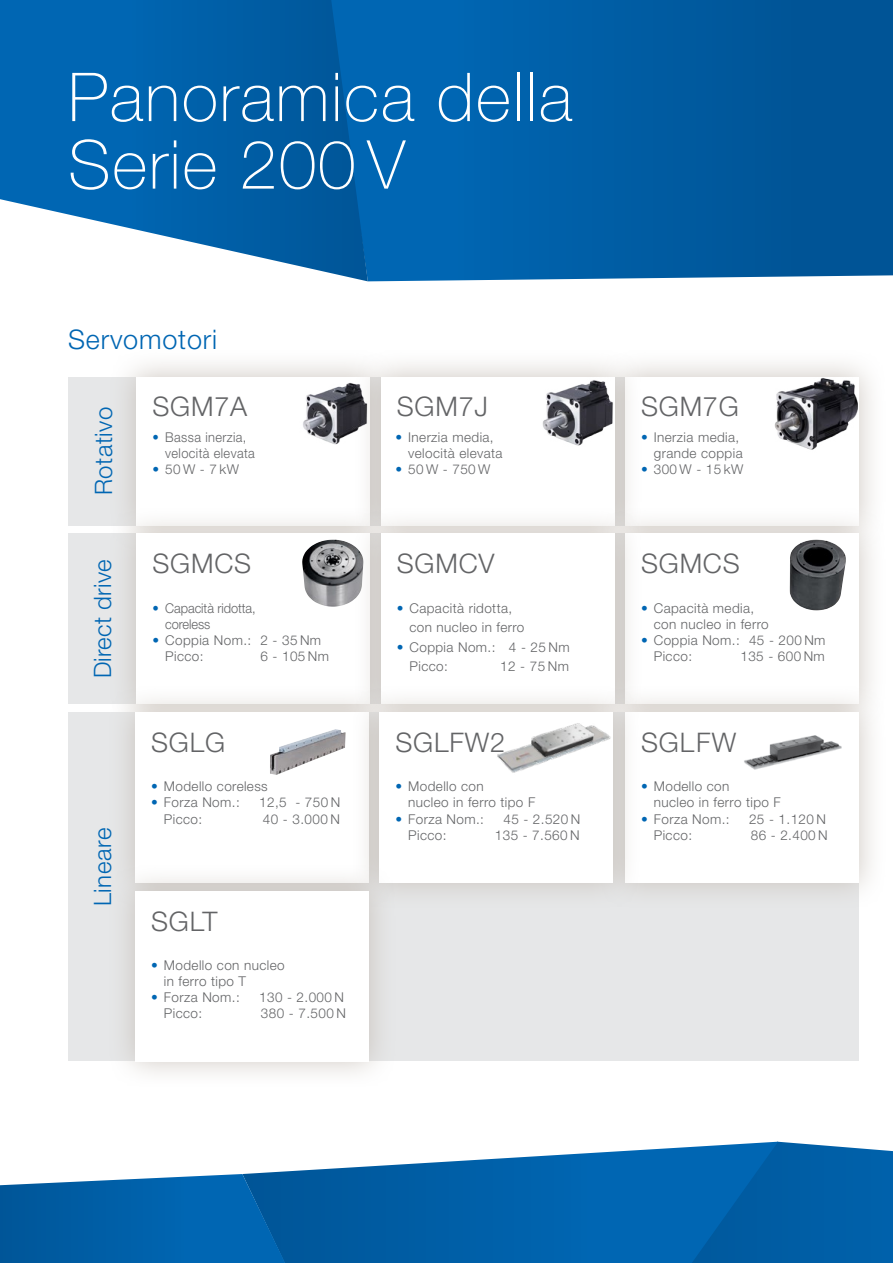
<style>
.page{position:relative;width:893px;height:1263px;background:#fff}
.page>*{position:absolute;margin:0;border:0;box-sizing:border-box;transform-origin:0 0}
.t1{font:100 67.5px/67.5px "Helvetica Neue LT";letter-spacing:.025em;color:#fff}
.t2{font:300 27px "Helvetica Neue LT";letter-spacing:.03em;color:#636466}
.t3{font:300 27px "Helvetica Neue LT";letter-spacing:.03em;color:#0066b3}
.t4{font:300 24px "Helvetica Neue LT";letter-spacing:.02em;color:#0066b3}
.t5{font:300 13.5px/16.2px "Helvetica Neue LT";letter-spacing:.03em;color:#636466}
.t6{font:300 13.5px/16.2px "Helvetica Neue LT";letter-spacing:.03em;color:#636466;scale:.95 1}
.t7{font:300 13.5px/16.2px "Helvetica Neue LT";letter-spacing:-.005em;color:#636466;scale:.95 1}
.s1{color:#0066b3}
</style>
<div class="page">
<svg style="left:368px;top:0;width:525px;height:281px;background:#025ea4"></svg>
<svg style="left:0;top:0;width:368px;height:281px;background:#2577b6"></svg>
<div style="left:68px;top:377px;width:791px;height:148px;background:#e6e7e8"></div>
<div style="left:68px;top:534px;width:791px;height:170px;background:#e6e7e8"></div>
<div style="left:109px;top:349px;width:289px;height:204px;background:#bfb6ad;opacity:.75"></div>
<div style="left:137px;top:377px;width:233px;height:148px;background:#fff"></div>
<div style="left:598px;top:349px;width:288px;height:204px;background:#bfb6ad;opacity:.75"></div>
<div style="left:625px;top:377px;width:234px;height:148px;background:#fff"></div>
<div style="left:353px;top:349px;width:289px;height:204px;background:#bfb6ad;opacity:.75"></div>
<div style="left:381px;top:377px;width:234px;height:148px;background:#fff"></div>
<div style="left:109px;top:506px;width:289px;height:225px;background:#bfb6ad;opacity:.75"></div>
<div style="left:137px;top:534px;width:233px;height:170px;background:#fff"></div>
<div style="left:598px;top:506px;width:288px;height:225px;background:#bfb6ad;opacity:.75"></div>
<div style="left:625px;top:534px;width:234px;height:170px;background:#fff"></div>
<div style="left:353px;top:506px;width:289px;height:225px;background:#bfb6ad;opacity:.75"></div>
<div style="left:381px;top:534px;width:234px;height:170px;background:#fff"></div>
<div style="left:68px;top:712px;width:791px;height:349px;background:#e6e7e8"></div>
<div style="left:108px;top:685px;width:288px;height:225px;background:#bfb6ad;opacity:.75"></div>
<div style="left:135px;top:712px;width:234px;height:171px;background:#fff"></div>
<div style="left:598px;top:685px;width:288px;height:225px;background:#bfb6ad;opacity:.75"></div>
<div style="left:625px;top:712px;width:234px;height:171px;background:#fff"></div>
<div style="left:352px;top:685px;width:289px;height:225px;background:#bfb6ad;opacity:.75"></div>
<div style="left:379px;top:712px;width:234px;height:171px;background:#fff"></div>
<div style="left:108px;top:864px;width:288px;height:225px;background:#bfb6ad;opacity:.75"></div>
<div style="left:135px;top:891px;width:234px;height:170px;background:#fff"></div>
<img style="left:497px;top:729px;width:114px;height:44px">
<img style="left:525px;top:723px;width:73px;height:42px">
<img style="left:303px;top:380px;width:66px;height:65px">
<img style="left:542px;top:380px;width:71px;height:66px">
<img style="left:770px;top:376px;width:89px;height:74px">
<img style="left:270px;top:729px;width:65px;height:46px">
<img style="left:744px;top:735px;width:98px;height:35px">
<img style="left:302px;top:540px;width:61px;height:67px">
<img style="left:790px;top:539px;width:56px;height:71px">
<div style="left:778px;top:1142px;width:115px;height:121px;background:#005fa7"></div>
<svg style="left:244px;top:1142px;width:534px;height:121px;background:#2376b5"></svg>
<svg style="left:0;top:1174px;width:285px;height:89px;background:#0d68ac"></svg>
<h1 class="t1" style="left:68px;top:63px;width:506px">Panoramica della<br>Serie 200 V</h1>
<h2 class="t3" style="left:68px;top:323px;width:151px">Servomotori</h2>
<h3 class="t4" style="left:89px;top:495px;width:90px;rotate:-90deg">Rotativo</h3>
<h3 class="t4" style="left:88px;top:678px;width:120px;rotate:-90deg">Direct drive</h3>
<h3 class="t4" style="left:88px;top:906px;width:81px;rotate:-90deg">Lineare</h3>
<h2 class="t2" style="left:152px;top:390px;width:96px">SGM7A</h2>
<h2 class="t2" style="left:397px;top:390px;width:93px">SGM7J</h2>
<h2 class="t2" style="left:641px;top:390px;width:99px">SGM7G</h2>
<p class="t6" style="left:165px;top:428px;width:96px;text-indent:-13px"><span class="s1">•</span> Bassa inerzia, velocità elevata</p>
<p class="t5" style="left:152px;top:461px;width:88px"><span class="s1">•</span> 50W - 7kW</p>
<p class="t5" style="left:408px;top:428px;width:96px;text-indent:-13px"><span class="s1">•</span> Inerzia media, velocità elevata</p>
<p class="t5" style="left:395px;top:461px;width:97px"><span class="s1">•</span> 50W - 750W</p>
<p class="t5" style="left:641px;top:428px;width:103px;text-align:right"><span class="s1">•</span> Inerzia media, grande coppia</p>
<p class="t5" style="left:641px;top:461px;width:104px"><span class="s1">•</span> 300 W - 15 kW</p>
<h2 class="t2" style="left:152px;top:547px;width:100px">SGMCS</h2>
<h2 class="t2" style="left:397px;top:547px;width:99px">SGMCV</h2>
<h2 class="t2" style="left:641px;top:547px;width:100px">SGMCS</h2>
<p class="t7" style="left:165px;top:599px;width:97px;text-indent:-13px"><span class="s1">•</span> Capacità ridotta, coreless</p>
<p class="t5" style="left:165px;top:632px;width:157px;text-indent:-13px"><span class="s1">•</span> Coppia Nom.: 2 - 35 Nm<br>Picco:</p>
<p class="t5" style="left:260px;top:648px;width:70px">6 - 105 Nm</p>
<h2 class="t2" style="left:151px;top:726px;width:75px">SGLG</h2>
<p class="t5" style="left:151px;top:778px;width:118px"><span class="s1">•</span> Modello coreless</p>
<p class="t5" style="left:151px;top:794px;width:90px"><span class="s1">•</span> Forza Nom.:</p>
<p class="t5" style="left:259px;top:794px;width:83px">12,5 - 750 N</p>
<p class="t5" style="left:164px;top:810px;width:40px">Picco:</p>
<p class="t5" style="left:263px;top:810px;width:78px">40 - 3.000 N</p>
<h2 class="t2" style="left:151px;top:904px;width:68px">SGLT</h2>
<p class="t5" style="left:164px;top:956px;width:122px;text-indent:-13px"><span class="s1">•</span> Modello con nucleo in ferro tipo T</p>
<p class="t5" style="left:151px;top:989px;width:90px"><span class="s1">•</span> Forza Nom.:</p>
<p class="t5" style="left:259px;top:989px;width:86px">130 - 2.000 N</p>
<p class="t5" style="left:164px;top:1005px;width:40px">Picco:</p>
<p class="t5" style="left:261px;top:1005px;width:86px">380 - 7.500 N</p>
<p class="t5" style="left:409px;top:598px;width:116px;line-height:19.5px;text-indent:-13px"><span class="s1">•</span> Capacità ridotta, con nucleo in ferro</p>
<p class="t5" style="left:409px;top:637px;width:162px;line-height:19.5px;text-indent:-13px"><span class="s1">•</span> Coppia Nom.: 4 - 25 Nm<br>Picco:</p>
<p class="t5" style="left:500px;top:658px;width:70px">12 - 75 Nm</p>
<p class="t5" style="left:654px;top:599px;width:116px;text-indent:-13px"><span class="s1">•</span> Capacità media, con nucleo in ferro</p>
<p class="t5" style="left:654px;top:632px;width:173px;text-indent:-13px"><span class="s1">•</span> Coppia Nom.: 45 - 200 Nm<br>Picco:</p>
<p class="t5" style="left:740px;top:648px;width:86px">135 - 600 Nm</p>
<h2 class="t2" style="left:395px;top:726px;width:111px">SGLFW2</h2>
<h2 class="t2" style="left:641px;top:726px;width:97px">SGLFW</h2>
<p class="t5" style="left:408px;top:778px;width:129px;text-indent:-13px"><span class="s1">•</span> Modello con<br>nucleo in ferro tipo F</p>
<p class="t5" style="left:395px;top:810px;width:90px"><span class="s1">•</span> Forza Nom.:</p>
<p class="t5" style="left:503px;top:810px;width:78px">45 - 2.520 N</p>
<p class="t5" style="left:408px;top:826px;width:40px">Picco:</p>
<p class="t5" style="left:495px;top:826px;width:86px">135 - 7.560 N</p>
<p class="t5" style="left:654px;top:778px;width:129px;text-indent:-13px"><span class="s1">•</span> Modello con<br>nucleo in ferro tipo F</p>
<p class="t5" style="left:641px;top:810px;width:90px"><span class="s1">•</span> Forza Nom.:</p>
<p class="t5" style="left:749px;top:810px;width:78px">25 - 1.120 N</p>
<p class="t5" style="left:654px;top:826px;width:40px">Picco:</p>
<p class="t5" style="left:751px;top:826px;width:78px">86 - 2.400 N</p>
</div>
